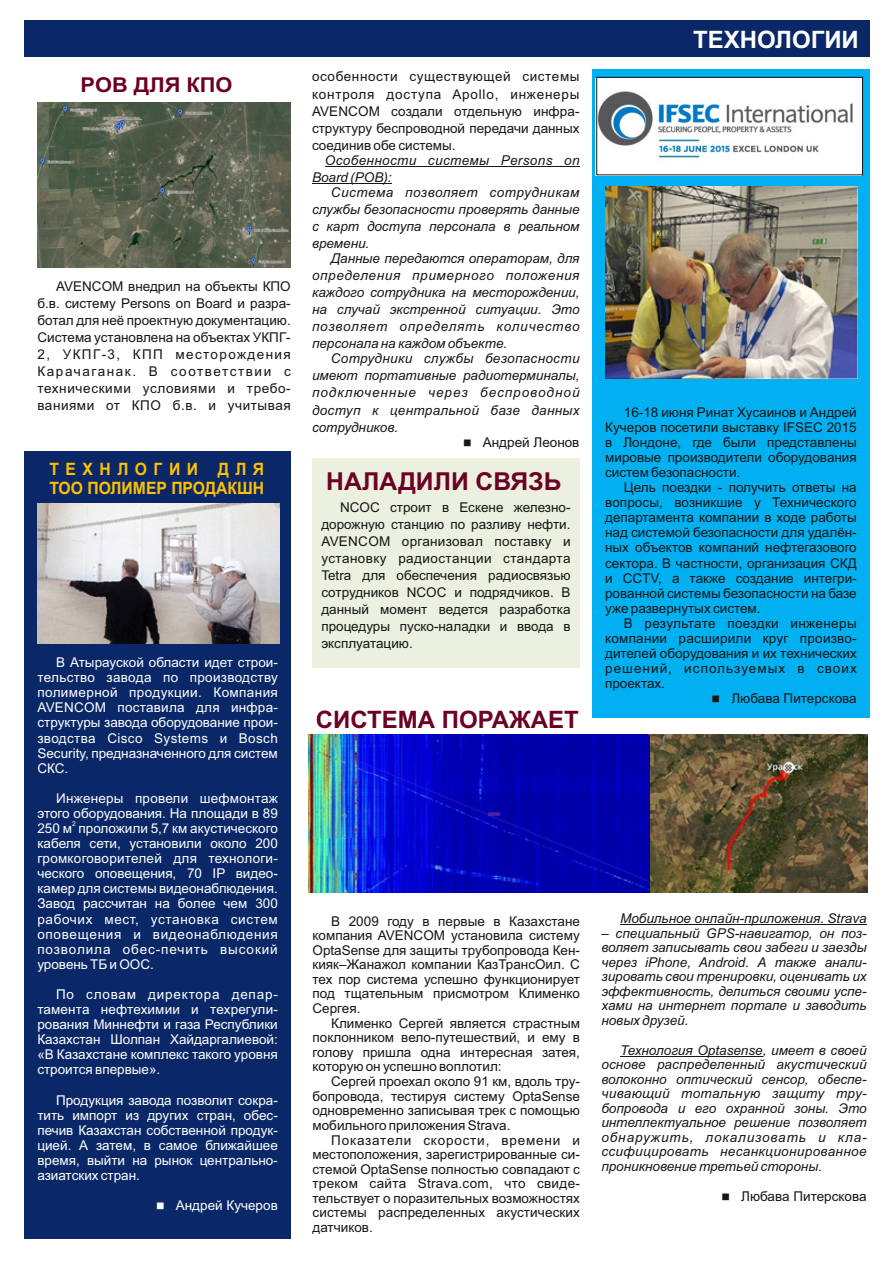
<style>
.page{position:relative;width:893px;height:1263px;background:#fff}
.page>*{position:absolute;margin:0;border:0;box-sizing:border-box;transform-origin:0 0}
.t1{font:700 24.75px "Arial";color:#6b0124}
.t2{font:700 24px "Arial";color:#6b0124}
.t3{font:700 24px "Arial";color:#fff}
.t4{font:700 20.4px "Arial";color:#6b0124;scale:1.07 1}
.t5{font:700 16.95px/19px "Arial";color:#ffc000;scale:.92 1}
.t6{font:13.5px/17.1px "Arial";color:#151616;text-align:justify}
.t7{font:italic 13.5px/14.5px "Arial";color:#151616;text-align:justify}
.t8{font:13.5px/15.1px "Arial";color:#fff;text-align:justify}
.t9{font:italic 13.5px/17.1px "Arial";letter-spacing:.03em;color:#151616}
.t10{font:6.75px "Arial";color:#fff}
</style>
<div class="page">
<div style="left:592px;top:69px;width:278px;height:649px;background:#01b0f1"></div>
<div style="left:25px;top:451px;width:266px;height:787px;background:#0a2868"></div>
<div style="left:25px;top:20px;width:845px;height:37px;background:#0a2868"></div>
<hr style="left:325px;top:166px;width:255px;height:1px;background:#151616">
<hr style="left:312px;top:183px;width:80px;height:1px;background:#151616">
<hr style="left:620px;top:925px;width:247px;height:1px;background:#151616">
<hr style="left:620px;top:1056px;width:143px;height:1px;background:#151616">
<img style="left:37px;top:503px;width:242px;height:140px">
<div style="left:312px;top:458px;width:268px;height:210px;background:#ecf0df"></div>
<img style="left:605px;top:187px;width:253px;height:191px">
<img style="left:596px;top:78px;width:266px;height:98px">
<div style="left:597px;top:77px;width:266px;height:98px;border:1px solid #151616"></div>
<img style="left:309px;top:734px;width:558px;height:159px">
<img style="left:37px;top:102px;width:254px;height:165px">
<h3 class="t4" style="left:81px;top:78px;width:143px">POB ДЛЯ КПО</h3>
<p class="t6" style="left:312px;top:69px;width:269px">особенности существующей системы контроля доступа Apollo, инженеры AVENCOM создали отдельную инфра&shy;структуру беспроводной передачи данных соединив обе системы.</p>
<p class="t9" style="left:312px;top:153px;width:269px;text-indent:13px">Особенности системы Persons on<br>Board (POB):</p>
<p class="t7" style="left:312px;top:185px;width:269px;line-height:17.1px;text-indent:19px">Система позволяет сотрудникам службы безопасности проверять данные с карт доступа персонала в реальном времени.</p>
<p class="t7" style="left:312px;top:251px;width:269px;line-height:17.1px;text-indent:19px">Данные передаются операторам, для определения примерного положения каждого сотрудника на месторождении, на случай экстренной ситуации. Это позволяет определять количество персонала на каждом объекте.</p>
<p class="t7" style="left:312px;top:351px;width:269px;line-height:17.1px;text-indent:19px">Сотрудники службы безопасности имеют портативные радиотерминалы, подключенные через беспроводной доступ к центральной базе данных сотрудников.</p>
<p class="t6" style="left:463px;top:435px;width:118px">■ Андрей Леонов</p>
<p class="t6" style="left:37px;top:279px;width:255px;text-indent:19px">AVENCOM внедрил на объекты КПО б.в. систему Persons on Board и разра&shy;ботал для неё проектную документацию.<br>Система установлена на объектах УКПГ-2, УКПГ-3, КПП месторождения Карачаганак. В соответствии с техническими условиями и требо&shy;ваниями от КПО б.в. и учитывая</p>
<p class="t5" style="left:49px;top:461px;width:235px">ТЕХНЛОГИИ ДЛЯ<br>ТОО ПОЛИМЕР ПРОДАКШН</p>
<h1 class="t1" style="left:326px;top:472px;width:237px">НАЛАДИЛИ СВЯЗЬ</h1>
<p class="t6" style="left:321px;top:500px;width:251px;text-indent:19px">NCOC строит в Ескене железно&shy;дорожную станцию по разливу нефти.<br>AVENCOM организовал поставку и установку радиостанции стандарта Tetra для обеспечения радиосвязью сотрудников NCOC и подрядчиков. В данный момент ведется разработка процедуры пуско-наладки и ввода в эксплуатацию.</p>
<p class="t8" style="left:37px;top:656px;width:242px;text-indent:19px">В Атырауской области идет строи&shy;тельство завода по производству полимерной продукции. Компания AVENCOM поставила для инфра&shy;структуры завода оборудование прои&shy;зводства Cisco Systems и Bosch Security, предназначенного для систем СКС.</p>
<p class="t8" style="left:37px;top:792px;width:242px;text-align:right">Инженеры провели шефмонтаж этого оборудования. На площади в 89</p>
<p class="t10" style="left:72px;top:821px;width:5px">2</p>
<p class="t8" style="left:37px;top:822px;width:242px">250 м проложили 5,7 км акустического кабеля сети, установили около 200 громкоговорителей для технологи&shy;ческого оповещения, 70 IP видео&shy;камер для системы видеонаблюдения.<br>Завод рассчитан на более чем 300 рабочих мест, установка систем оповещения и видеонаблюдения позволила обес-печить высокий уровень ТБ и ООС.</p>
<p class="t8" style="left:37px;top:988px;width:242px;text-indent:19px">По словам директора депар&shy;тамента нефтехимии и техрегули&shy;рования Миннефти и газа Республики Казахстан Шолпан Хайдаргалиевой: «В Казахстане комплекс такого уровня строится впервые».</p>
<p class="t8" style="left:37px;top:1093px;width:242px;text-indent:19px">Продукция завода позволит сокра&shy;тить импорт из других стран, обес&shy;печив Казахстан собственной продук&shy;цией. А затем, в самое ближайшее время, выйти на рынок центрально&shy;азиатских стран.</p>
<p class="t8" style="left:156px;top:1199px;width:123px">■ Андрей Кучеров</p>
<h2 class="t2" style="left:316px;top:710px;width:264px">СИСТЕМА ПОРАЖАЕТ</h2>
<p class="t6" style="left:312px;top:915px;width:269px;line-height:14.5px;text-indent:19px">В 2009 году в первые в Казахстане компания AVENCOM установила систему OptaSense для защиты трубопровода Кен&shy;кияк–Жанажол компании КазТрансОил. С тех пор система успешно функционирует под тщательным присмотром Клименко Сергея.</p>
<p class="t6" style="left:312px;top:1017px;width:269px;line-height:14.5px;text-indent:19px">Клименко Сергей является страстным поклонником вело-путешествий, и ему в голову пришла одна интересная затея, которую он успешно воплотил:</p>
<p class="t6" style="left:312px;top:1075px;width:269px;line-height:14.5px;text-indent:19px">Сергей проехал около 91 км, вдоль тру&shy;бопровода, тестируя систему OptaSense одновременно записывая трек с помощью мобильного приложения Strava.</p>
<p class="t6" style="left:312px;top:1134px;width:269px;line-height:14.5px;text-indent:19px">Показатели скорости, времени и местоположения, зарегистрированные си&shy;стемой OptaSense полностью совпадают с треком сайта Strava.com, что свиде&shy;тельствует о поразительных возможностях системы распределенных акустических датчиков.</p>
<h2 class="t3" style="left:693px;top:30px;width:167px">ТЕХНОЛОГИИ</h2>
<p class="t6" style="left:605px;top:406px;width:253px;line-height:15.1px;text-indent:19px">16-18 июня Ринат Хусаинов и Андрей Кучеров посетили выставку IFSEC 2015 в Лондоне, где были представлены мировые производители оборудования систем безопасности.</p>
<p class="t6" style="left:605px;top:481px;width:253px;line-height:15.1px;text-indent:19px">Цель поездки - получить ответы на вопросы, возникшие у Технического департамента компании в ходе работы над системой безопасности для удалён&shy;ных объектов компаний нефтегазового сектора. В частности, организация СКД и CCTV, а также создание интегри&shy;рованной системы безопасности на базе уже развернутых систем.</p>
<p class="t6" style="left:605px;top:617px;width:253px;line-height:15.1px;text-indent:19px">В результате поездки инженеры компании расширили круг произво&shy;дителей оборудования и их технических решений, используемых в своих проектах.</p>
<p class="t6" style="left:712px;top:691px;width:147px">■ Любава Питерскова</p>
<p class="t7" style="left:620px;top:913px;width:248px">Мобильное онлайн-приложения. Strava</p>
<p class="t7" style="left:601px;top:927px;width:267px">– специальный GPS-навигатор, он поз&shy;воляет записывать свои забеги и заезды через iPhone, Android. А также анали&shy;зировать свои тренировки, оценивать их эффективность, делиться своими успе&shy;хами на интернет портале и заводить новых друзей.</p>
<p class="t7" style="left:601px;top:1044px;width:267px;text-indent:19px">Технология Optasense, имеет в своей основе распределенный акустический волоконно оптический сенсор, обеспе&shy;чивающий тотальную защиту тру&shy;бопровода и его охранной зоны. Это интеллектуальное решение позволяет обнаружить, локализовать и кла&shy;ссифицировать несанкционированное проникновение третьей стороны.</p>
<p class="t6" style="left:721px;top:1189px;width:147px">■ Любава Питерскова</p>
</div>
